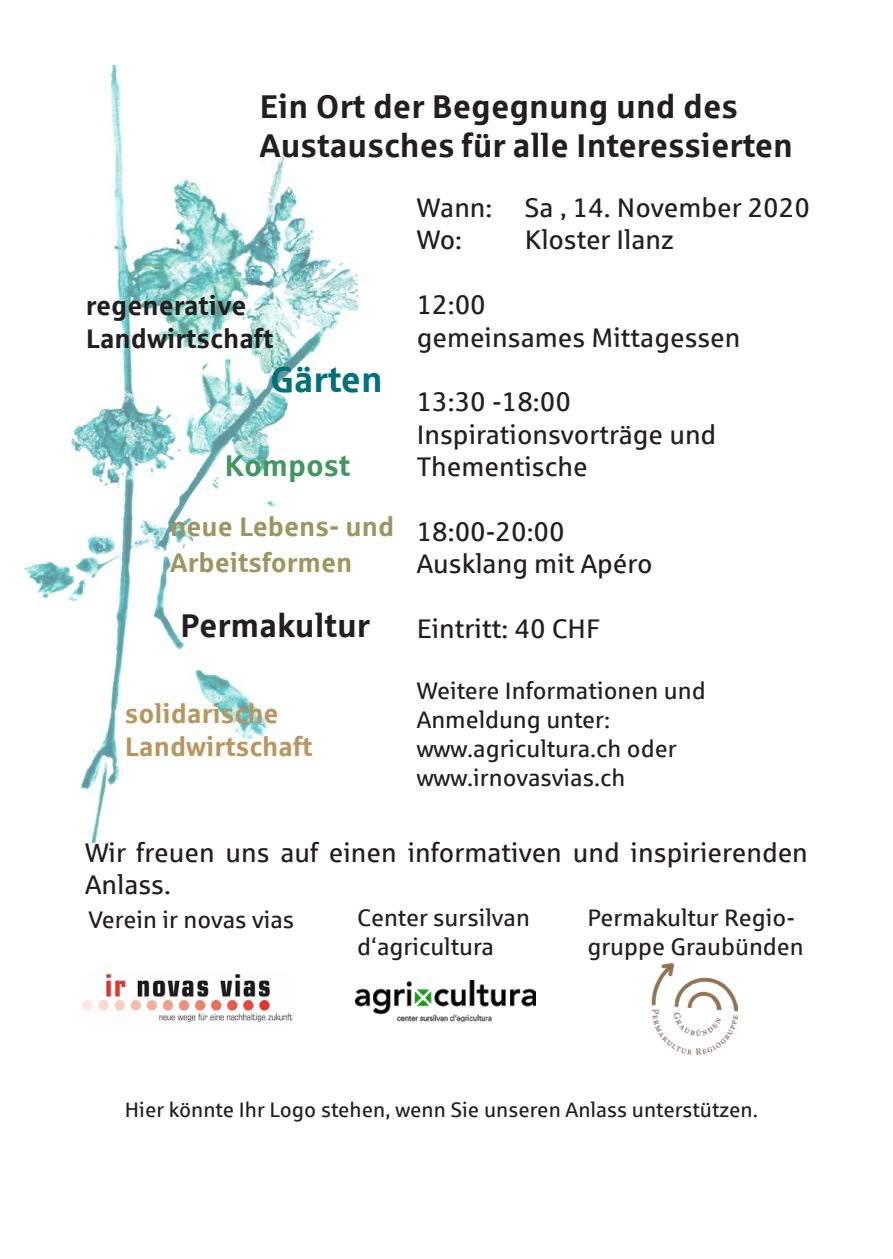
<style>
.page{position:relative;width:893px;height:1259px;background:#fff}
.page>*{position:absolute;margin:0;border:0;box-sizing:border-box;transform-origin:0 0}
.t1{font:700 36px "Sparkasse Rg";color:#017179}
.t2{font:700 33px "Sparkasse Rg";color:#231f20}
.t3{font:700 30px "Sparkasse Rg";color:#449661}
.t4{font:27px/32.4px "Sparkasse Rgr";color:#231f20}
.t5{font:700 27px/36px "Sparkasse Rg";color:#9d9661}
.t6{font:700 27px/32.4px "Sparkasse Rg";color:#b89661}
.t7{font:700 27px/32.4px "Sparkasse Rg";color:#231f20}
.t8{font:24px/28.8px "Sparkasse Rgr";color:#231f20}
.t9{font:21px "Sparkasse Rgr";color:#231f20}
</style>
<div class="page">
<img style="left:23px;top:65px;width:334px;height:777px">
<img style="left:651px;top:963px;width:87px;height:93px">
<img style="left:82px;top:973px;width:211px;height:50px">
<img style="left:355px;top:980px;width:181px;height:41px">
<p class="t2" style="left:259px;top:85px;width:480px">Ein Ort der Begegnung und des</p>
<p class="t2" style="left:259px;top:125px;width:535px">Austausches für alle Interessierten</p>
<p class="t4" style="left:417px;top:191px;width:395px">Wann: Sa , 14. November 2020</p>
<p class="t4" style="left:417px;top:223px;width:47px">Wo:</p>
<p class="t4" style="left:525px;top:223px;width:151px">Kloster Ilanz</p>
<p class="t7" style="left:86px;top:289px;width:189px">regenerative<br>Landwirtschaft</p>
<p class="t1" style="left:270px;top:356px;width:114px">Gärten</p>
<p class="t3" style="left:225px;top:446px;width:127px">Kompost</p>
<p class="t5" style="left:170px;top:507px;width:225px">neue Lebens- und<br>Arbeitsformen</p>
<p class="t2" style="left:180px;top:604px;width:191px">Permakultur</p>
<p class="t6" style="left:125px;top:696px;width:189px">solidarische<br>Landwirtschaft</p>
<p class="t4" style="left:417px;top:288px;width:71px">12:00</p>
<p class="t4" style="left:417px;top:320px;width:325px">gemeinsames Mittagessen</p>
<p class="t4" style="left:417px;top:385px;width:156px">13:30 -18:00</p>
<p class="t4" style="left:417px;top:417px;width:301px">Inspirationsvorträge und</p>
<p class="t4" style="left:417px;top:450px;width:172px">Thementische</p>
<p class="t4" style="left:417px;top:515px;width:150px">18:00-20:00</p>
<p class="t4" style="left:417px;top:547px;width:238px">Ausklang mit Apéro</p>
<p class="t4" style="left:417px;top:612px;width:185px">Eintritt: 40 CHF</p>
<p class="t8" style="left:417px;top:676px;width:290px">Weitere Informationen und</p>
<p class="t8" style="left:417px;top:705px;width:195px">Anmeldung unter:</p>
<p class="t8" style="left:417px;top:733px;width:261px">www.agricultura.ch oder</p>
<p class="t8" style="left:417px;top:762px;width:210px">www.irnovasvias.ch</p>
<p class="t4" style="left:85px;top:835px;width:724px">Wir freuen uns auf einen informativen und inspirierenden<br>Anlass.</p>
<p class="t8" style="left:88px;top:905px;width:207px">Verein ir novas vias</p>
<p class="t8" style="left:587px;top:902px;width:218px">Permakultur Regio&shy;gruppe Graubünden</p>
<p class="t8" style="left:357px;top:902px;width:174px">Center sursilvan d‘agricultura</p>
<p class="t9" style="left:125px;top:1097px;width:635px">Hier könnte Ihr Logo stehen, wenn Sie unseren Anlass unterstützen.</p>
</div>
